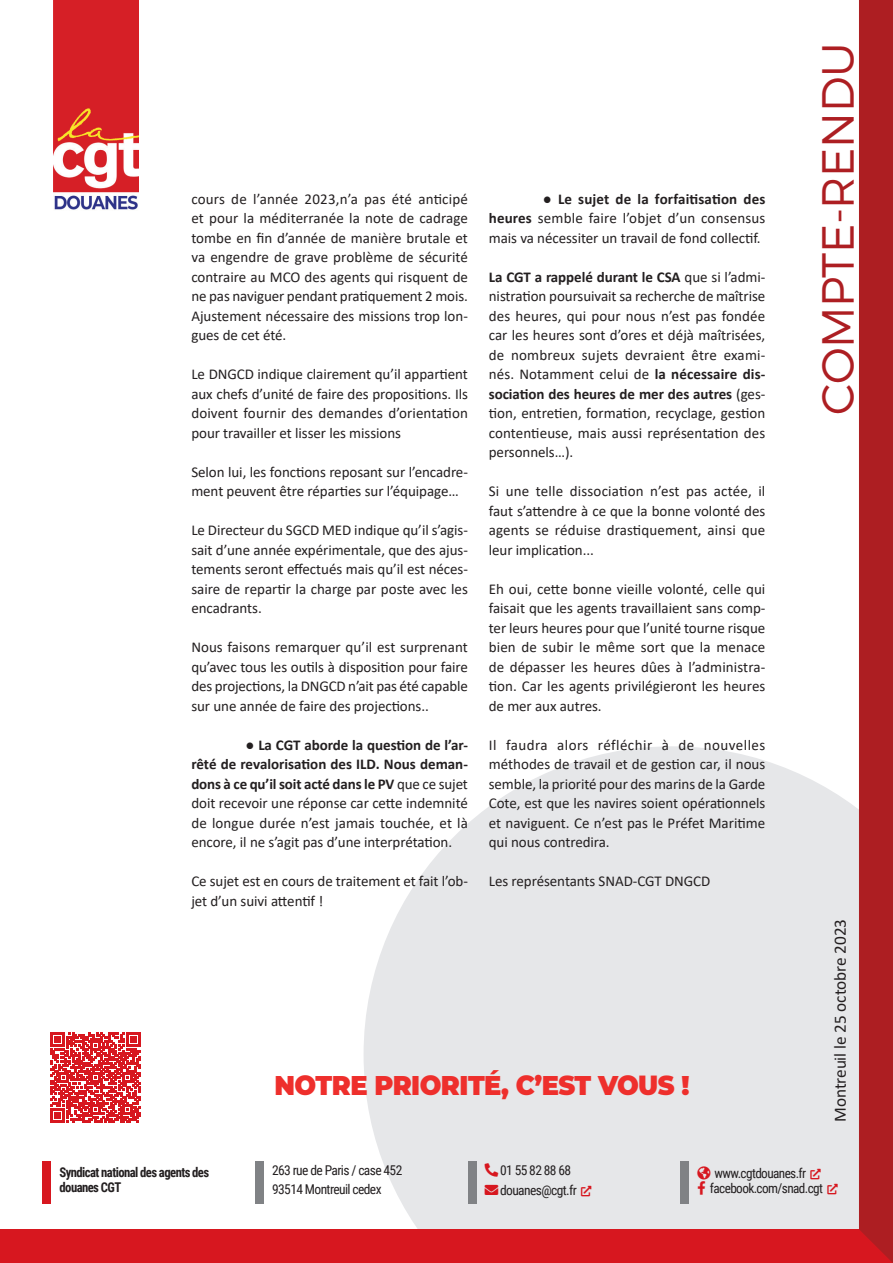
<style>
.page{position:relative;width:893px;height:1263px;background:#fff}
.page>*{position:absolute;margin:0;border:0;box-sizing:border-box;transform-origin:0 0}
.t1{font:300 45px "Montserrat";letter-spacing:-.01em;color:#ad1e22}
.t2{font:900 27px "Montserrat";letter-spacing:-.02em;color:#ee2f2c;scale:.95 1}
.t3{font:17.25px "Calibri";letter-spacing:-.005em;color:#231f20}
.t4{font:15px/19.5px "Calibri";letter-spacing:-.005em;color:#231f20;text-align:justify}
.t5{font:13.5px/19.2px "Roboto Condensed";letter-spacing:-.045em;color:#231f20}
.t6{font:700 13.5px/15px "Roboto Condensed";letter-spacing:-.045em;color:#231f20;scale:.94 1}
.s1{font-weight:700}
.s2{color:#d7171f}
</style>
<div class="page">
<svg style="left:364px;top:746px;width:495px;height:483px;background:#e8e9eb"></svg>
<div style="left:43px;top:1161px;width:8px;height:42px;background:#d7171f"></div>
<div style="left:255px;top:1161px;width:9px;height:42px;background:#808285"></div>
<div style="left:468px;top:1161px;width:8px;height:42px;background:#808285"></div>
<div style="left:680px;top:1161px;width:9px;height:42px;background:#808285"></div>
<div style="left:0;top:1229px;width:893px;height:34px;background:#d7171f"></div>
<div style="left:859px;top:0;width:34px;height:1263px;background:#ad1e22"></div>
<img style="left:53px;top:0;width:85px;height:210px">
<svg style="left:51px;top:1032px;width:90px;height:90px"></svg>
<svg style="left:485px;top:1164px;width:13px;height:13px"></svg>
<svg style="left:485px;top:1184px;width:13px;height:11px"></svg>
<svg style="left:581px;top:1185px;width:10px;height:11px"></svg>
<svg style="left:811px;top:1168px;width:10px;height:11px"></svg>
<svg style="left:697px;top:1166px;width:13px;height:28px"></svg>
<svg style="left:827px;top:1183px;width:11px;height:11px"></svg>
<p class="t4" style="left:191px;top:189px;width:278px">cours de l’année 2023,n’a pas été anticipé et pour la méditerranée la note de cadrage tombe en fin d’année de manière brutale et va engendre de grave problème de sécurité contraire au MCO des agents qui risquent de ne pas naviguer pendant pratiquement 2 mois.<br>Ajustement nécessaire des missions trop lon&shy;gues de cet été.</p>
<p class="t4" style="left:191px;top:364px;width:278px">Le DNGCD indique clairement qu’il appartient aux chefs d’unité de faire des propositions. Ils doivent fournir des demandes d’orientation pour travailler et lisser les missions</p>
<p class="t4" style="left:191px;top:462px;width:278px">Selon lui, les fonctions reposant sur l’encadre&shy;ment peuvent être réparties sur l’équipage…</p>
<p class="t4" style="left:191px;top:520px;width:278px">Le Directeur du SGCD MED indique qu’il s’agis&shy;sait d’une année expérimentale, que des ajus&shy;tements seront effectués mais qu’il est néces&shy;saire de repartir la charge par poste avec les encadrants.</p>
<p class="t4" style="left:191px;top:637px;width:278px">Nous faisons remarquer qu’il est surprenant qu’avec tous les outils à disposition pour faire des projections, la DNGCD n’ait pas été capable sur une année de faire des projections..</p>
<p class="t4" style="left:191px;top:735px;width:278px;text-indent:54px">● <span class="s1">La CGT aborde la question de l’ar&shy;rêté de revalorisation des ILD. Nous deman&shy;dons à ce qu’il soit acté dans le PV</span> que ce sujet doit recevoir une réponse car cette indemnité de longue durée n’est jamais touchée, et là encore, il ne s’agit pas d’une interprétation.</p>
<p class="t4" style="left:191px;top:871px;width:278px">Ce sujet est en cours de traitement et fait l’ob&shy;jet d’un suivi attentif !</p>
<p class="t4" style="left:489px;top:189px;width:278px;text-indent:54px">● <span class="s1">Le sujet de la forfaitisation des heures</span> semble faire l’objet d’un consensus mais va nécessiter un travail de fond collectif.</p>
<p class="t4" style="left:489px;top:267px;width:278px"><span class="s1">La CGT a rappelé durant le CSA</span> que si l’admi&shy;nistration poursuivait sa recherche de maîtrise des heures, qui pour nous n’est pas fondée car les heures sont d’ores et déjà maîtrisées, de nombreux sujets devraient être exami&shy;nés. Notamment celui de <span class="s1">la nécessaire dis&shy;sociation des heures de mer des autres</span> (ges&shy;tion, entretien, formation, recyclage, gestion contentieuse, mais aussi représentation des personnels…).</p>
<p class="t4" style="left:489px;top:481px;width:278px">Si une telle dissociation n’est pas actée, il faut s’attendre à ce que la bonne volonté des agents se réduise drastiquement, ainsi que leur implication...</p>
<p class="t4" style="left:489px;top:579px;width:278px">Eh oui, cette bonne vieille volonté, celle qui faisait que les agents travaillaient sans comp&shy;ter leurs heures pour que l’unité tourne risque bien de subir le même sort que la menace de dépasser les heures dûes à l’administra&shy;tion. Car les agents privilégieront les heures de mer aux autres.</p>
<p class="t4" style="left:489px;top:735px;width:278px">Il faudra alors réfléchir à de nouvelles méthodes de travail et de gestion car, il nous semble, la priorité pour des marins de la Garde Cote, est que les navires soient opérationnels et naviguent. Ce n’est pas le Préfet Maritime qui nous contredira.</p>
<p class="t4" style="left:489px;top:871px;width:223px">Les représentants SNAD-CGT DNGCD</p>
<h2 class="t2" style="left:274px;top:1065px;width:438px">NOTRE PRIORITÉ, C’EST VOUS !</h2>
<h1 class="t1" style="left:810px;top:415px;width:373px;rotate:-90deg">compte-rendu</h1>
<p class="t3" style="left:828px;top:1122px;width:204px;rotate:-90deg">Montreuil le 25 octobre 2023</p>
<p class="t6" style="left:60px;top:1164px;width:161px">Syndicat national des agents des douanes CGT</p>
<p class="t5" style="left:272px;top:1160px;width:132px">263 rue de Paris / case 452<br>93514 Montreuil cedex</p>
<p class="t5" style="left:500px;top:1160px;width:93px;text-indent:-15px"><span class="s2">□■●▼</span> 01 55 82 88 68 douanes@cgt.fr <span class="s2">▼■●●■●▼</span></p>
<p class="t5" style="left:697px;top:1163px;width:125px"><span class="s2">●□▲</span> www.cgtdouanes.fr <span class="s2">▼■●●■●▼</span></p>
<p class="t5" style="left:697px;top:1178px;width:142px"><span class="s2">□□</span> facebook.com/snad.cgt <span class="s2">▼■●●■●▼</span></p>
</div>
